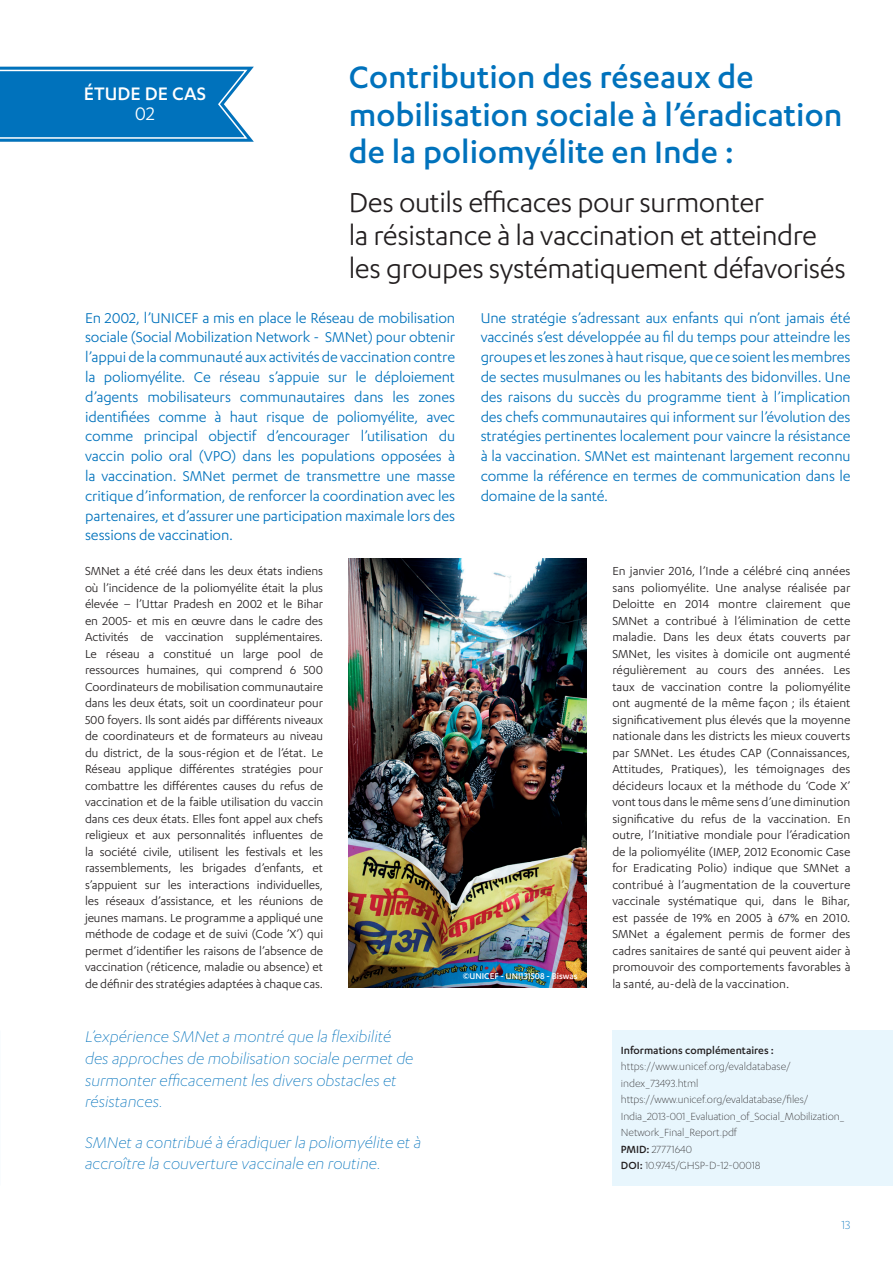
<style>
.page{position:relative;width:893px;height:1263px;background:#fff}
.page>*{position:absolute;margin:0;border:0;box-sizing:border-box;transform-origin:0 0}
.t1{font:500 36px/37.5px "Karbon";color:#0072bc}
.t2{font:31.5px/33px "Karbon";letter-spacing:-.015em;color:#231f20}
.t3{font:500 21px "Karbon";letter-spacing:.005em;color:#fff}
.t4{font:21px "Karbon";color:#fff}
.t5{font:italic 300 18px/21.6px "Karbon";color:#0072bc}
.t6{font:16.5px/19.8px "Karbon";letter-spacing:-.01em;color:#0072bc;text-align:justify}
.t7{font:13.5px/16.5px "Karbon";letter-spacing:-.005em;color:#231f20;text-align:justify}
.t8{font:300 13.5px "Karbon";color:#0072bc}
.t9{font:300 12px/16.5px "Karbon";letter-spacing:-.01em;color:#231f20}
.t10{font:500 12px "Karbon";color:#231f20}
.t11{font:500 9.75px "Karbon";color:#fff}
.s1{font-weight:500}
</style>
<div class="page">
<img style="left:349px;top:559px;width:238px;height:429px">
<div style="left:612px;top:1030px;width:281px;height:156px;background:#e8f6fd"></div>
<svg style="left:0;top:67px;width:254px;height:75px;background:#1b80c3"></svg>
<h3 class="t3" style="left:84px;top:82px;width:124px">ÉTUDE DE CAS</h3>
<h3 class="t4" style="left:135px;top:102px;width:22px">02</h3>
<h1 class="t1" style="left:349px;top:57px;width:495px">Contribution des réseaux de mobilisation sociale à l’éradication de la poliomyélite en Inde :</h1>
<h2 class="t2" style="left:349px;top:185px;width:499px">Des outils efficaces pour surmonter<br>la résistance à la vaccination et atteindre les groupes systématiquement défavorisés</h2>
<p class="t6" style="left:85px;top:307px;width:371px">En 2002, l’UNICEF a mis en place le Réseau de mobilisation sociale (Social Mobilization Network - SMNet) pour obtenir l’appui de la communauté aux activités de vaccination contre la poliomyélite. Ce réseau s’appuie sur le déploiement d’agents mobilisateurs communautaires dans les zones identifiées comme à haut risque de poliomyélite, avec comme principal objectif d’encourager l’utilisation du vaccin polio oral (VPO) dans les populations opposées à la vaccination. SMNet permet de transmettre une masse critique d’information, de renforcer la coordination avec les partenaires, et d’assurer une participation maximale lors des sessions de vaccination.</p>
<p class="t6" style="left:481px;top:307px;width:371px">Une stratégie s’adressant aux enfants qui n’ont jamais été vaccinés s’est développée au fil du temps pour atteindre les groupes et les zones à haut risque, que ce soient les membres de sectes musulmanes ou les habitants des bidonvilles. Une des raisons du succès du programme tient à l’implication des chefs communautaires qui informent sur l’évolution des stratégies pertinentes localement pour vaincre la résistance à la vaccination. SMNet est maintenant largement reconnu comme la référence en termes de communication dans le domaine de la santé.</p>
<p class="t7" style="left:85px;top:563px;width:240px">SMNet a été créé dans les deux états indiens où l’incidence de la poliomyélite était la plus élevée – l’Uttar Pradesh en 2002 et le Bihar en 2005- et mis en œuvre dans le cadre des Activités de vaccination supplémentaires.<br>Le réseau a constitué un large pool de ressources humaines, qui comprend 6 500<br>Coordinateurs de mobilisation communautaire dans les deux états, soit un coordinateur pour 500 foyers. Ils sont aidés par différents niveaux de coordinateurs et de formateurs au niveau du district, de la sous-région et de l’état. Le Réseau applique différentes stratégies pour combattre les différentes causes du refus de vaccination et de la faible utilisation du vaccin dans ces deux états. Elles font appel aux chefs religieux et aux personnalités influentes de la société civile, utilisent les festivals et les rassemblements, les brigades d’enfants, et s’appuient sur les interactions individuelles, les réseaux d’assistance, et les réunions de jeunes mamans. Le programme a appliqué une méthode de codage et de suivi (Code ’X’) qui permet d’identifier les raisons de l’absence de vaccination (réticence, maladie ou absence) et de définir des stratégies adaptées à chaque cas.</p>
<p class="t7" style="left:612px;top:562px;width:240px">En janvier 2016, l’Inde a célébré cinq années sans poliomyélite. Une analyse réalisée par Deloitte en 2014 montre clairement que SMNet a contribué à l’élimination de cette maladie. Dans les deux états couverts par SMNet, les visites à domicile ont augmenté régulièrement au cours des années. Les taux de vaccination contre la poliomyélite ont augmenté de la même façon ; ils étaient significativement plus élevés que la moyenne nationale dans les districts les mieux couverts par SMNet. Les études CAP (Connaissances, Attitudes, Pratiques), les témoignages des décideurs locaux et la méthode du ‘Code X’ vont tous dans le même sens d’une diminution significative du refus de la vaccination. En outre, l’Initiative mondiale pour l’éradication de la poliomyélite (IMEP, 2012 Economic Case for Eradicating Polio) indique que SMNet a contribué à l’augmentation de la couverture vaccinale systématique qui, dans le Bihar, est passée de 19% en 2005 à 67% en 2010.<br>SMNet a également permis de former des cadres sanitaires de santé qui peuvent aider à promouvoir des comportements favorables à la santé, au-delà de la vaccination.</p>
<p class="t11" style="left:463px;top:971px;width:116px">©UNICEF - UNI131508 - Biswas</p>
<h3 class="t5" style="left:85px;top:1026px;width:330px">L’expérience SMNet a montré que la flexibilité des approches de mobilisation sociale permet de surmonter efficacement les divers obstacles et résistances.</h3>
<h3 class="t5" style="left:85px;top:1131px;width:338px">SMNet a contribué à éradiquer la poliomyélite et à accroître la couverture vaccinale en routine.</h3>
<p class="t10" style="left:621px;top:1043px;width:155px">Informations complémentaires :</p>
<p class="t9" style="left:621px;top:1058px;width:225px">https://www.unicef.org/evaldatabase/ index_73493.html https://www.unicef.org/evaldatabase/files/ India_2013-001_Evaluation_of_Social_Mobilization_ Network_Final_Report.pdf<br><span class="s1">PMID:</span> 27771640<br><span class="s1">DOI:</span> 10.9745/GHSP-D-12-00018</p>
<p class="t8" style="left:841px;top:1217px;width:10px">13</p>
</div>
